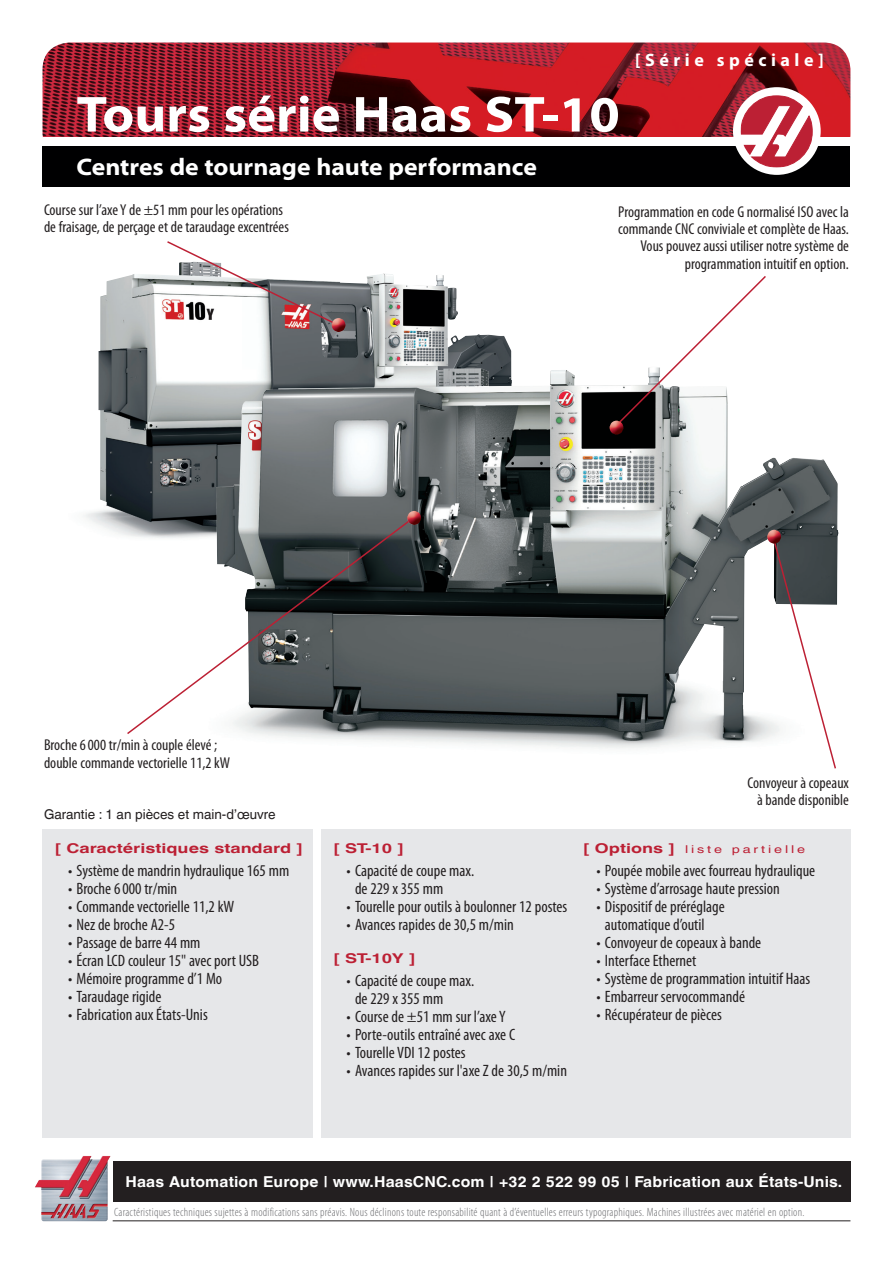
<style>
.page{position:relative;width:893px;height:1263px;background:#fff}
.page>*{position:absolute;margin:0;border:0;box-sizing:border-box;transform-origin:0 0}
.Title_1{font:700 semi-expanded 51px "Myriad Pro";color:#fff}
.Title_2{font:700 semi-expanded 24px "Myriad Pro";color:#fff}
.Title_3{font:700 18px "Myriad Pro";letter-spacing:.25em;color:#fff}
.t1{font:condensed 16.5px/18px "Myriad Pro";color:#231f20}
.Callout_R{font:condensed 15.75px/17.2px "Myriad Pro";color:#231f20;text-align:right}
.Callout_L{font:condensed 15.75px/17.2px "Myriad Pro";color:#231f20}
.t2{font:700 15px "Helvetica World";letter-spacing:.01em;color:#fff;scale:1.05 1}
.Heading_1{font:700 13.5px "Helvetica World";color:#bc2034;scale:1.33 1}
.Warranty{font:13.5px "Helvetica World";color:#231f20}
.Disclaimer{font:300 condensed 12px "Myriad Pro";letter-spacing:.02em;color:#6c6d70}
.Heading_1-2{font:10.8px "Helvetica World";letter-spacing:.2em;color:#bc2034;scale:1.33 1}
.s1{font-weight:700;font-size:13.5px}
</style>
<div class="page">
<div style="left:113px;top:1161px;width:737px;height:40px;background:#231f20"></div>
<img style="left:43px;top:43px;width:807px;height:94px">
<div style="left:43px;top:146px;width:807px;height:41px;background:#000001"></div>
<img style="left:35px;top:1156px;width:75px;height:65px">
<hr style="left:113px;top:1220px;width:737px;height:1px;background:#231f20">
<div style="left:733px;top:87px;width:88px;height:88px;background:#fff;border-radius:50%"></div>
<svg style="left:741px;top:95px;width:72px;height:72px"></svg>
<img style="left:83px;top:273px;width:429px;height:262px">
<img style="left:173px;top:367px;width:666px;height:382px">
<div style="left:43px;top:829px;width:270px;height:308px;background:#e6e7e9"></div>
<div style="left:321px;top:829px;width:529px;height:308px;background:#e6e7e9"></div>
<svg style="left:125px;top:516px;width:290px;height:220px"></svg>
<svg style="left:614px;top:276px;width:153px;height:151px"></svg>
<svg style="left:772px;top:537px;width:65px;height:232px"></svg>
<img style="left:767px;top:530px;width:14px;height:14px">
<img style="left:407px;top:511px;width:14px;height:14px">
<img style="left:610px;top:421px;width:13px;height:14px">
<svg style="left:166px;top:241px;width:174px;height:86px"></svg>
<img style="left:332px;top:318px;width:13px;height:14px">
<p class="Title_1" style="left:77px;top:86px;width:545px">Tours série Haas ST-10</p>
<p class="Title_2" style="left:77px;top:154px;width:462px">Centres de tournage haute performance</p>
<p class="Title_3" style="left:635px;top:48px;width:190px">[Série spéciale]</p>
<p class="Callout_L" style="left:44px;top:201px;width:246px">Course sur l’axeY de ±51 mm pour les opérations de fraisage, de perçage et de taraudage excentrées</p>
<p class="Callout_R" style="left:618px;top:203px;width:232px">Programmation en code G normalisé ISO avec la commande CNC conviviale et complète de Haas.<br>Vous pouvez aussi utiliser notre système de programmation intuitif en option.</p>
<p class="Callout_L" style="left:44px;top:737px;width:188px">Broche 6000 tr/min à couple élevé ; double commande vectorielle 11,2 kW</p>
<p class="Warranty" style="left:44px;top:807px;width:233px">Garantie : 1 an pièces et main-d’œuvre</p>
<p class="Heading_1" style="left:55px;top:840px;width:187px">[ Caractéristiques standard ]</p>
<p class="t1" style="left:68px;top:862px;width:223px">• Système de mandrin hydraulique 165 mm</p>
<p class="t1" style="left:68px;top:880px;width:111px">• Broche 6000 tr/min</p>
<p class="t1" style="left:68px;top:898px;width:168px">• Commande vectorielle 11,2 kW</p>
<p class="t1" style="left:68px;top:916px;width:109px">• Nez de broche A2-5</p>
<p class="t1" style="left:68px;top:934px;width:134px">• Passage de barre 44 mm</p>
<p class="t1" style="left:68px;top:952px;width:193px">• Écran LCD couleur 15" avec port USB</p>
<p class="t1" style="left:68px;top:970px;width:156px">• Mémoire programme d’1 Mo</p>
<p class="t1" style="left:68px;top:988px;width:95px">• Taraudage rigide</p>
<p class="t1" style="left:68px;top:1006px;width:141px">• Fabrication aux États-Unis</p>
<p class="Heading_1" style="left:334px;top:840px;width:54px">[ ST-10 ]</p>
<p class="t1" style="left:355px;top:862px;width:121px;text-indent:-9px">• Capacité de coupe max. de 229 x 355 mm</p>
<p class="t1" style="left:347px;top:898px;width:222px">• Tourelle pour outils à boulonner 12 postes</p>
<p class="t1" style="left:347px;top:916px;width:169px">• Avances rapides de 30,5 m/min</p>
<p class="Heading_1" style="left:334px;top:950px;width:63px">[ ST-10Y ]</p>
<p class="t1" style="left:355px;top:972px;width:121px;text-indent:-9px">• Capacité de coupe max. de 229 x 355 mm</p>
<p class="t1" style="left:347px;top:1008px;width:161px">• Course de ±51 mm sur l’axeY</p>
<p class="t1" style="left:347px;top:1026px;width:170px">• Porte-outils entraîné avec axe C</p>
<p class="t1" style="left:347px;top:1044px;width:121px">• Tourelle VDI 12 postes</p>
<p class="t1" style="left:347px;top:1062px;width:222px">• Avances rapides sur l'axe Z de 30,5 m/min</p>
<p class="Callout_R" style="left:747px;top:774px;width:103px">Convoyeur à copeaux à bande disponible</p>
<p class="Heading_1-2" style="left:584px;top:843px;width:168px"><span class="s1">[Options]</span> liste partielle</p>
<p class="t1" style="left:596px;top:862px;width:220px">• Poupée mobile avec fourreau hydraulique</p>
<p class="t1" style="left:596px;top:880px;width:185px">• Système d’arrosage haute pression</p>
<p class="t1" style="left:605px;top:898px;width:121px;text-indent:-9px">• Dispositif de préréglage automatique d’outil</p>
<p class="t1" style="left:596px;top:934px;width:166px">• Convoyeur de copeaux à bande</p>
<p class="t1" style="left:596px;top:952px;width:102px">• Interface Ethernet</p>
<p class="t1" style="left:596px;top:970px;width:215px">• Système de programmation intuitif Haas</p>
<p class="t1" style="left:596px;top:988px;width:150px">• Embarreur servocommandé</p>
<p class="t1" style="left:596px;top:1006px;width:127px">• Récupérateur de pièces</p>
<p class="t2" style="left:125px;top:1172px;width:684px">Haas Automation Europe | www.HaasCNC.com | +32 2 522 99 05 | Fabrication aux États-Unis.</p>
<p class="Disclaimer" style="left:114px;top:1206px;width:692px">Caractéristiques techniques sujettes à modifications sans préavis. Nous déclinons toute responsabilité quant à d’éventuelles erreurs typographiques. Machines illustrées avec matériel en option.</p>
</div>
